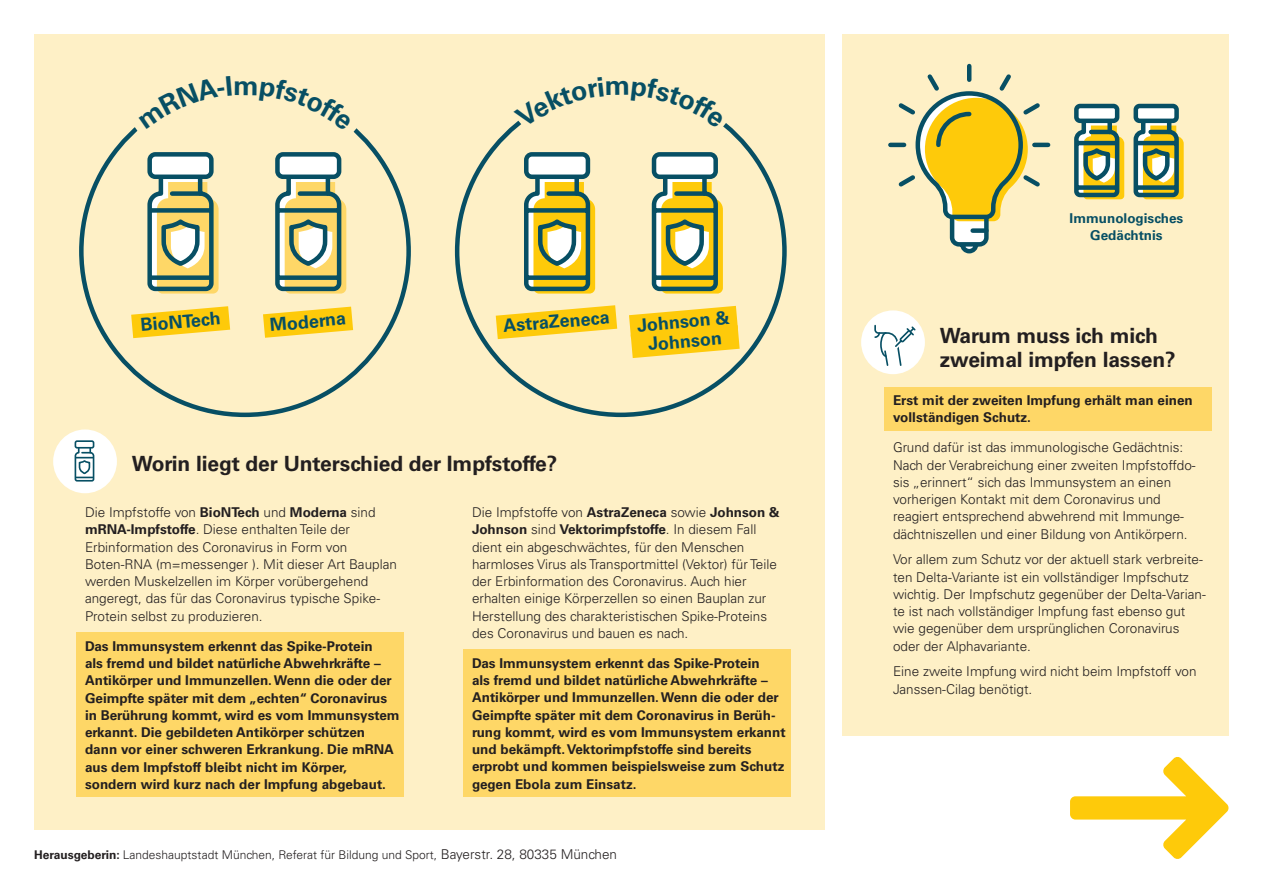
<style>
.page{position:relative;width:1263px;height:893px;background:#fff}
.page>*{position:absolute;margin:0;border:0;box-sizing:border-box;transform-origin:0 0}
.Frage{font:700 21px/24px "Univers LT Std";letter-spacing:-.005em;color:#231f20}
.Copy{font:700 18px "Univers LT Std";color:#074f64}
.Copy-2{font:300 13.5px/17.2px "Univers LT Std";color:#231f20}
.Aussage{font:700 13.5px/17.2px "Univers LT Std";color:#231f20}
.Copy-3{font:700 13.5px/17.2px "Univers LT Std";color:#074f64;text-align:center}
.t1{font:300 12px "Univers LT Std";color:#231f20}
.s1{font-weight:700}
.s2{font-size:13.5px}
</style>
<div class="page">
<svg style="left:1070px;top:757px;width:159px;height:102px"></svg>
<div style="left:34px;top:34px;width:790px;height:795px;background:#fef0c6"></div>
<div style="left:842px;top:34px;width:387px;height:255px;background:#fef0c6"></div>
<div style="left:842px;top:289px;width:387px;height:447px;background:#fef0c6"></div>
<div style="left:884px;top:387px;width:328px;height:43px;background:#fed767"></div>
<div style="left:77px;top:632px;width:327px;height:165px;background:#fed767"></div>
<div style="left:463px;top:650px;width:328px;height:147px;background:#fed767"></div>
<div style="left:861px;top:310px;width:64px;height:64px;background:#fff;border-radius:50%"></div>
<svg style="left:874px;top:324px;width:43px;height:43px"></svg>
<div style="left:53px;top:429px;width:64px;height:64px;background:#fff;border-radius:50%"></div>
<div style="left:75px;top:440px;width:19px;height:9px;border:2px solid #074f64;border-radius:2px"></div>
<svg style="left:74px;top:446px;width:21px;height:36px"></svg>
<svg style="left:888px;top:63px;width:163px;height:191px"></svg>
<svg style="left:1133px;top:103px;width:51px;height:96px;background:#94a477"></svg>
<svg style="left:1074px;top:103px;width:50px;height:96px;background:#92a276"></svg>
<svg style="left:147px;top:152px;width:72px;height:142px;background:#aeb692"></svg>
<svg style="left:524px;top:152px;width:71px;height:142px;background:#afb270"></svg>
<svg style="left:275px;top:152px;width:71px;height:142px;background:#afb792"></svg>
<svg style="left:651px;top:152px;width:72px;height:142px;background:#afb271"></svg>
<svg style="left:131px;top:306px;width:99px;height:32px"></svg>
<svg style="left:496px;top:305px;width:121px;height:34px"></svg>
<svg style="left:263px;top:307px;width:90px;height:31px"></svg>
<svg style="left:629px;top:306px;width:111px;height:52px"></svg>
<svg style="left:122px;top:127px;width:245px;height:15px"></svg>
<svg style="left:504px;top:120px;width:232px;height:17px"></svg>
<p class="Copy" style="left:140px;top:314px;width:81px;rotate:-5deg">BioNTech</p>
<p class="Copy" style="left:269px;top:314px;width:78px;rotate:-5deg">Moderna</p>
<p class="Copy" style="left:502px;top:315px;width:108px;rotate:-5deg">AstraZeneca</p>
<p class="Copy" style="left:636px;top:315px;width:94px;rotate:-5deg">Johnson &amp;</p>
<p class="Copy" style="left:647px;top:334px;width:75px;rotate:-5deg">Johnson</p>
<p class="Frage" style="left:132px;top:451px;width:427px">Worin liegt der Unterschied der Impfstoffe?</p>
<p class="Copy-2" style="left:85px;top:504px;width:313px">Die Impfstoffe von <span class="s1">BioNTech</span> und <span class="s1">Moderna</span> sind <span class="s1">mRNA-Impfstoffe</span>. Diese enthalten Teile der Erbinformation des Coronavirus in Form von Boten-RNA (m=messenger ). Mit dieser Art Bauplan werden Muskelzellen im Körper vorübergehend angeregt, das für das Coronavirus typische Spike-Protein selbst zu produzieren.</p>
<p class="Aussage" style="left:85px;top:637px;width:316px">Das Immunsystem erkennt das Spike-Protein<br>als fremd und bildet natürliche Abwehrkräfte – Antikörper und Immunzellen. Wenn die oder der Geimpfte später mit dem „echten“ Coronavirus in Berührung kommt, wird es vom Immunsystem erkannt. Die gebildeten Antikörper schützen dann vor einer schweren Erkrankung. Die mRNA aus dem Impfstoff bleibt nicht im Körper, sondern wird kurz nach der Impfung abgebaut.</p>
<p class="Copy-2" style="left:472px;top:504px;width:309px">Die Impfstoffe von <span class="s1">AstraZeneca</span> sowie <span class="s1">Johnson &amp; Johnson</span> sind <span class="s1">Vektorimpfstoffe</span>. In diesem Fall dient ein abgeschwächtes, für den Menschen harmloses Virus als Transportmittel (Vektor) für Teile der Erbinformation des Coronavirus. Auch hier erhalten einige Körperzellen so einen Bauplan zur Herstellung des charakteristischen Spike-Proteins des Coronavirus und bauen es nach.</p>
<p class="Aussage" style="left:472px;top:655px;width:315px">Das Immunsystem erkennt das Spike-Protein<br>als fremd und bildet natürliche Abwehrkräfte – Antikörper und Immunzellen. Wenn die oder der Geimpfte später mit dem Coronavirus in Berüh&shy;rung kommt, wird es vom Immunsystem erkannt und bekämpft. Vektorimpfstoffe sind bereits erprobt und kommen beispielsweise zum Schutz gegen Ebola zum Einsatz.</p>
<p class="t1" style="left:34px;top:847px;width:584px"><span class="s1">Herausgeberin:</span> Landeshauptstadt München, Referat für Bildung und Sport, <span class="s2">Bayerstr. 28, 80335 München</span></p>
<p class="Copy-3" style="left:1069px;top:210px;width:115px">Immunologisches<br>Gedächtnis</p>
<p class="Frage" style="left:940px;top:323px;width:237px">Warum muss ich mich zweimal impfen lassen?</p>
<p class="Aussage" style="left:893px;top:392px;width:301px">Erst mit der zweiten Impfung erhält man einen vollständigen Schutz.</p>
<p class="Copy-2" style="left:893px;top:439px;width:304px">Grund dafür ist das immunologische Gedächtnis:<br>Nach der Verabreichung einer zweiten Impfstoffdo&shy;sis „erinnert“ sich das Immunsystem an einen vorherigen Kontakt mit dem Coronavirus und reagiert entsprechend abwehrend mit Immunge&shy;dächtniszellen und einer Bildung von Antikörpern.</p>
<p class="Copy-2" style="left:893px;top:551px;width:314px">Vor allem zum Schutz vor der aktuell stark verbreite&shy;ten Delta-Variante ist ein vollständiger Impfschutz wichtig. Der Impfschutz gegenüber der Delta-Varian&shy;te ist nach vollständiger Impfung fast ebenso gut wie gegenüber dem ursprünglichen Coronavirus oder der Alphavariante.</p>
<p class="Copy-2" style="left:893px;top:663px;width:305px">Eine zweite Impfung wird nicht beim Impfstoff von<br>Janssen-Cilag benötigt.</p>
</div>
